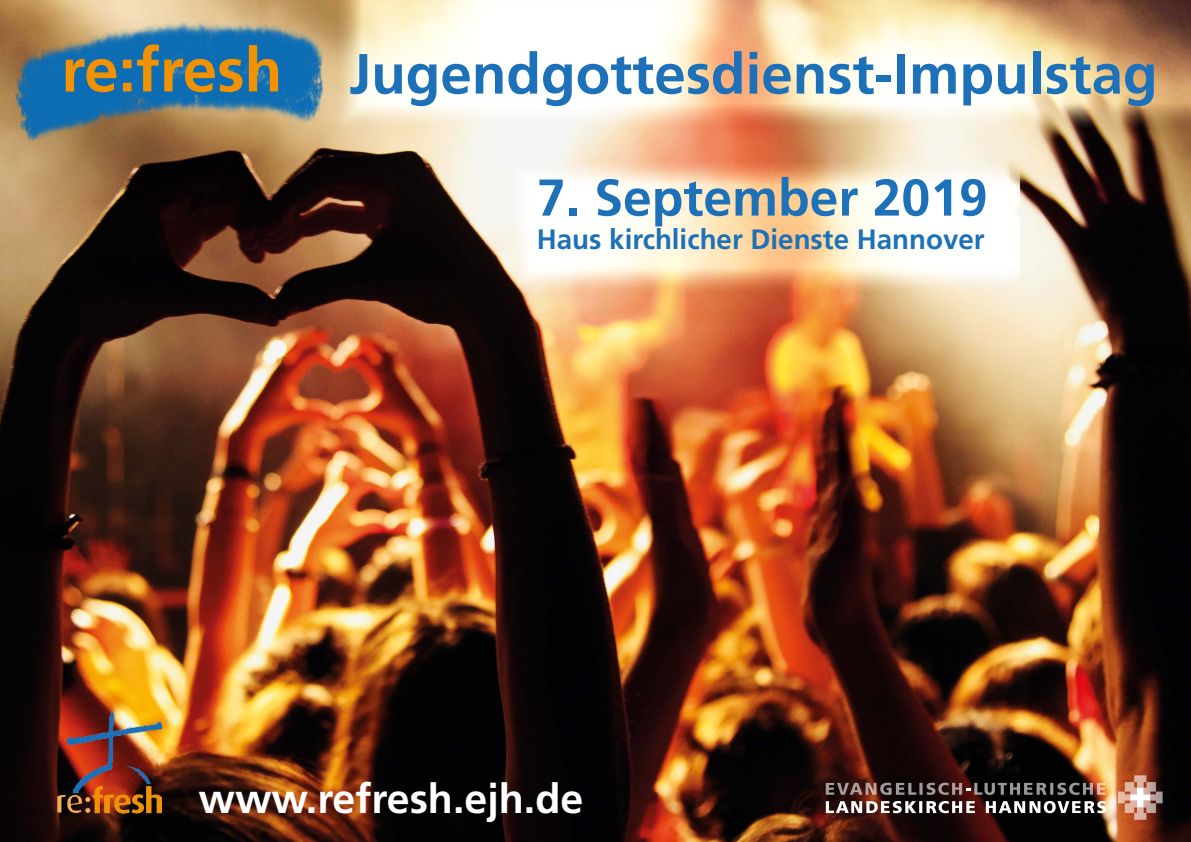
<style>
.page{position:relative;width:1191px;height:842px;background:#fff}
.page>*{position:absolute;margin:0;border:0;box-sizing:border-box;transform-origin:0 0}
.t1{font:700 56.6px "Frutiger LT Com";color:#1d71b8}
.t2{font:700 51.6px "Frutiger LT Com";color:#1d71b8}
.t3{font:700 41.1px "Frutiger LT Com";color:#fff}
.t4{font:700 28px "Frutiger LT Com";color:#1d71b8}
.s1{font-size:61.8px;color:#f39200}
</style>
<div class="page">
<img style="left:0;top:0;width:1191px;height:842px">
<img style="left:57px;top:711px;width:104px;height:103px">
<svg style="left:1118px;top:775px;width:44px;height:45px"></svg>
<svg style="left:826px;top:801px;width:280px;height:12px"></svg>
<svg style="left:825px;top:783px;width:280px;height:12px"></svg>
<img style="left:503px;top:158px;width:516px;height:138px">
<img style="left:507px;top:158px;width:501px;height:138px">
<img style="left:334px;top:0;width:857px;height:130px">
<img style="left:0;top:11px;width:378px;height:192px">
<p class="t1" style="left:61px;top:41px;width:1097px"><span class="s1">re:fresh</span> Jugendgottesdienst-Impulstag</p>
<p class="t2" style="left:537px;top:167px;width:452px">7. September 2019</p>
<p class="t4" style="left:537px;top:223px;width:449px">Haus kirchlicher Dienste Hannover</p>
<p class="t3" style="left:198px;top:775px;width:386px">www.refresh.ejh.de</p>
</div>
